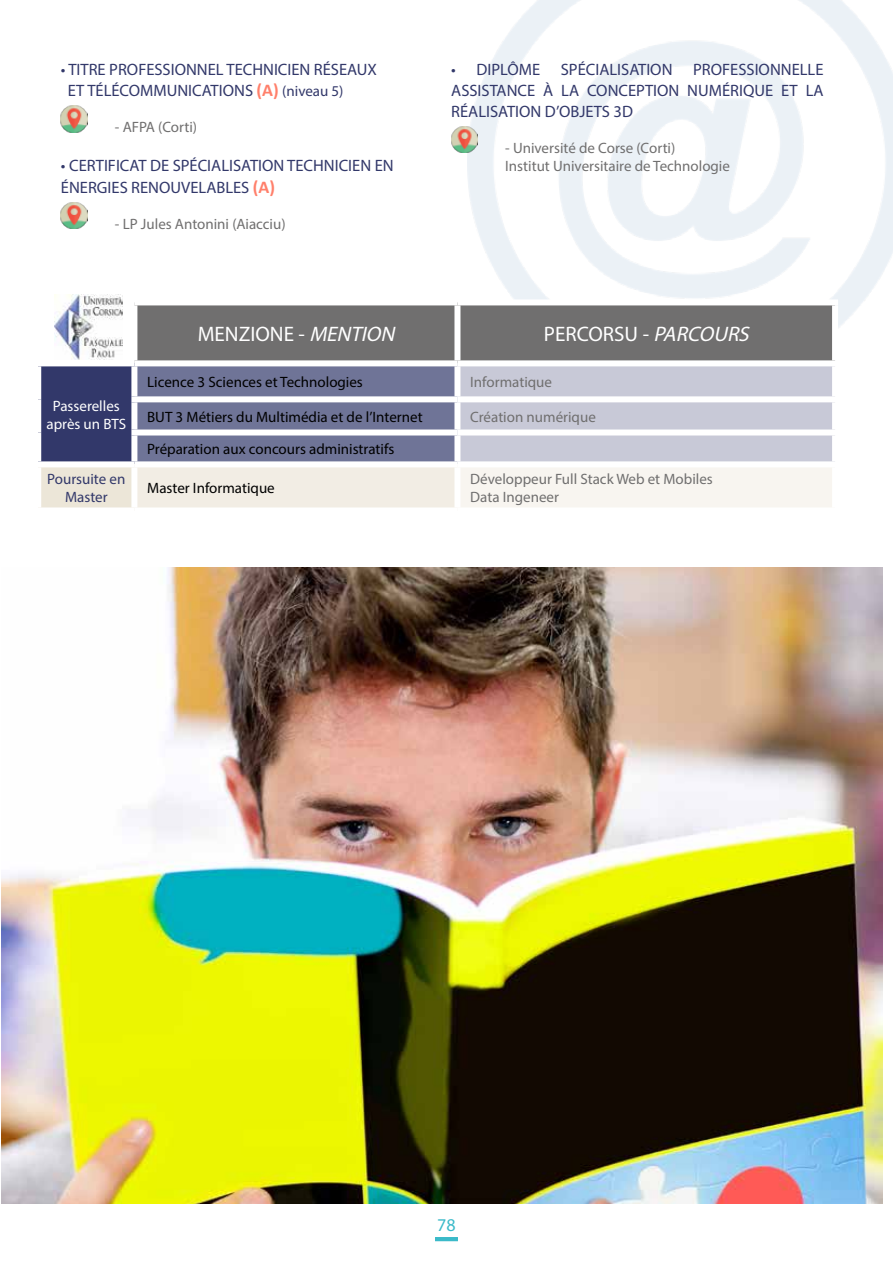
<style>
.page{position:relative;width:893px;height:1263px;background:#fff}
.page>*{position:absolute;margin:0;border:0;box-sizing:border-box;transform-origin:0 0}
.t1{font:21px "Myriad Pro";color:#fff}
.t2{font:18px "Myriad Pro";color:#3bbac9}
.t3{font:16.5px/21.6px "Myriad Pro";color:#32386a}
.t4{font:15px/18px "Myriad Pro";color:#706f6f}
.t5{font:15px "Myriad Pro";color:#000}
.t6{font:15px/18px "Myriad Pro";color:#fff;text-align:center}
.t7{font:15px/18px "Myriad Pro";color:#32386a;text-align:center}
.s1{font-family:"Calibri";font-weight:700;font-size:18px;color:#ff806b}
.s2{font-size:15px}
.s3{font-style:italic}
</style>
<div class="page">
<hr style="left:435px;top:1237px;width:23px;height:4px;background:#3bbac9">
<img style="left:61px;top:106px;width:26px;height:26px">
<img style="left:61px;top:202px;width:26px;height:27px">
<img style="left:451px;top:126px;width:27px;height:27px">
<div style="left:38px;top:363px;width:96px;height:101px;background:#32386a"></div>
<svg style="left:137px;top:305px;width:695px;height:156px;background:#8d8f9d"></svg>
<div style="left:38px;top:464px;width:96px;height:46px;background:#ece6d8"></div>
<div style="left:134px;top:464px;width:323px;height:46px;background:#f2ede4"></div>
<div style="left:457px;top:464px;width:378px;height:46px;background:#f8f5f0"></div>
<div style="left:454px;top:305px;width:6px;height:55px;background:#fff"></div>
<div style="left:35px;top:360px;width:99px;height:6px;background:#fff"></div>
<div style="left:35px;top:366px;width:6px;height:33px;background:#fff"></div>
<div style="left:134px;top:360px;width:323px;height:6px;background:#fff"></div>
<div style="left:131px;top:366px;width:6px;height:30px;background:#fff"></div>
<div style="left:457px;top:360px;width:381px;height:6px;background:#fff"></div>
<div style="left:454px;top:366px;width:6px;height:30px;background:#fff"></div>
<div style="left:35px;top:399px;width:6px;height:33px;background:#fff"></div>
<div style="left:131px;top:396px;width:326px;height:6px;background:#fff"></div>
<div style="left:131px;top:402px;width:6px;height:27px;background:#fff"></div>
<div style="left:457px;top:396px;width:381px;height:6px;background:#fff"></div>
<div style="left:454px;top:402px;width:6px;height:27px;background:#fff"></div>
<div style="left:35px;top:432px;width:6px;height:29px;background:#fff"></div>
<div style="left:131px;top:429px;width:326px;height:6px;background:#fff"></div>
<div style="left:131px;top:435px;width:6px;height:26px;background:#fff"></div>
<div style="left:457px;top:429px;width:381px;height:6px;background:#fff"></div>
<div style="left:454px;top:435px;width:6px;height:26px;background:#fff"></div>
<div style="left:35px;top:461px;width:99px;height:6px;background:#fff"></div>
<div style="left:35px;top:467px;width:6px;height:40px;background:#fff"></div>
<div style="left:134px;top:461px;width:323px;height:6px;background:#fff"></div>
<div style="left:131px;top:467px;width:6px;height:40px;background:#fff"></div>
<div style="left:457px;top:461px;width:381px;height:6px;background:#fff"></div>
<div style="left:454px;top:467px;width:6px;height:40px;background:#fff"></div>
<div style="left:832px;top:467px;width:6px;height:40px;background:#fff"></div>
<div style="left:35px;top:507px;width:99px;height:6px;background:#fff"></div>
<div style="left:134px;top:507px;width:323px;height:6px;background:#fff"></div>
<div style="left:457px;top:507px;width:381px;height:6px;background:#fff"></div>
<img style="left:54px;top:294px;width:68px;height:65px">
<img style="left:2px;top:567px;width:880px;height:636px">
<p class="t3" style="left:68px;top:58px;width:310px;text-indent:-7px">• TITRE PROFESSIONNEL TECHNICIEN RÉSEAUX<br>ET TÉLÉCOMMUNICATIONS <span class="s1">(A)</span> <span class="s2">(niveau 5)</span></p>
<p class="t4" style="left:115px;top:118px;width:84px">- AFPA (Corti)</p>
<p class="t3" style="left:61px;top:155px;width:334px">• CERTIFICAT DE SPÉCIALISATION TECHNICIEN EN<br>ÉNERGIES RENOUVELABLES <span class="s1">(A)</span></p>
<p class="t4" style="left:115px;top:215px;width:172px">- LP Jules Antonini (Aiacciu)</p>
<p class="t3" style="left:451px;top:58px;width:90px">• DIPLÔME</p>
<p class="t3" style="left:561px;top:58px;width:113px">SPÉCIALISATION</p>
<p class="t3" style="left:451px;top:58px;width:374px;line-height:21px;text-align:justify;text-indent:242px">PROFESSIONNELLE ASSISTANCE À LA CONCEPTION NUMÉRIQUE ET LA RÉALISATION D’OBJETS 3D</p>
<p class="t4" style="left:505px;top:138px;width:226px">- Université de Corse (Corti)<br>Institut Universitaire de Technologie</p>
<p class="t6" style="left:46px;top:396px;width:81px">Passerelles après un BTS</p>
<p class="t1" style="left:198px;top:321px;width:203px">MENZIONE - <span class="s3">MENTION</span></p>
<p class="t1" style="left:544px;top:321px;width:212px">PERCORSU - <span class="s3">PARCOURS</span></p>
<p class="t5" style="left:147px;top:373px;width:217px">Licence 3 Sciences et Technologies</p>
<p class="t4" style="left:470px;top:373px;width:83px">Informatique</p>
<p class="t5" style="left:147px;top:407px;width:277px">BUT 3 Métiers du Multimédia et de l’Internet</p>
<p class="t4" style="left:470px;top:407px;width:127px">Création numérique</p>
<p class="t5" style="left:147px;top:440px;width:249px">Préparation aux concours administratifs</p>
<p class="t7" style="left:47px;top:470px;width:80px">Poursuite en<br>Master</p>
<p class="t5" style="left:147px;top:479px;width:129px">Master Informatique</p>
<p class="t4" style="left:470px;top:470px;width:244px">Développeur Full Stack Web et Mobiles<br>Data Ingeneer</p>
<p class="t2" style="left:437px;top:1214px;width:20px">78</p>
</div>
